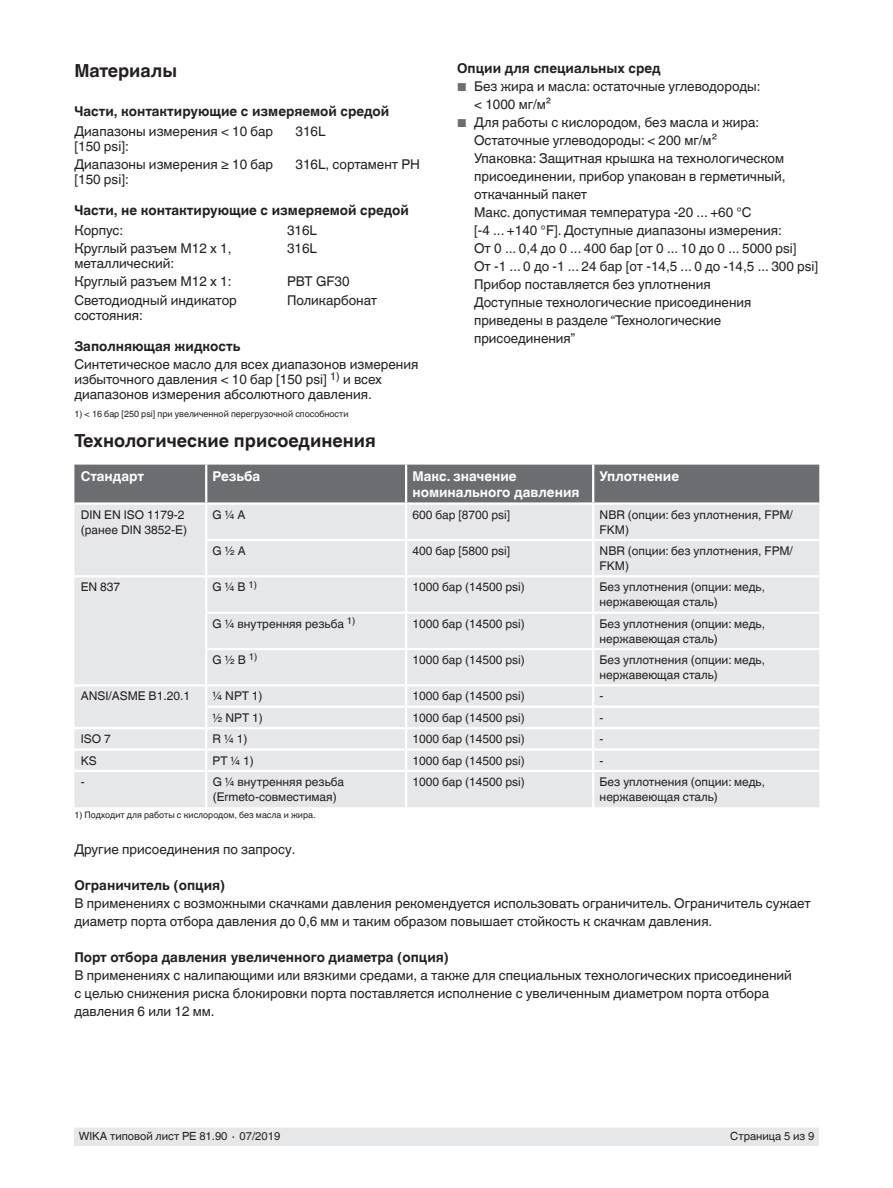
<style>
.page{position:relative;width:893px;height:1188px;background:#fff}
.page>*{position:absolute;margin:0;border:0;box-sizing:border-box;transform-origin:0 0}
.t1{font:700 18px "Helvetica World";color:#231f20}
.t2{font:13.5px/18px "Helvetica World";color:#231f20}
.t3{font:700 13.5px "Helvetica World";color:#231f20}
.t4{font:700 13.5px/16.5px "Helvetica World";color:#fff}
.t5{font:12px/15px "Helvetica World";color:#231f20}
.t6{font:11.25px "Helvetica World";color:#231f20}
.t7{font:9px "Helvetica World";color:#231f20}
.s1{font-size:11.55px;color:#6c6d70}
</style>
<div class="page">
<div style="left:74px;top:1128px;width:745px;height:17px;background:#e6e7e9"></div>
<div style="left:74px;top:465px;width:745px;height:37px;background:#6c6d70"></div>
<div style="left:74px;top:505px;width:745px;height:302px;background:#e6e7e9"></div>
<hr style="left:205px;top:465px;width:2px;height:37px;background:#fff">
<hr style="left:405px;top:465px;width:2px;height:37px;background:#fff">
<hr style="left:592px;top:465px;width:2px;height:37px;background:#fff">
<hr style="left:205px;top:505px;width:2px;height:34px;background:#fff">
<hr style="left:405px;top:505px;width:2px;height:34px;background:#fff">
<hr style="left:592px;top:505px;width:2px;height:34px;background:#fff">
<hr style="left:205px;top:539px;width:201px;height:2px;background:#fff">
<hr style="left:205px;top:541px;width:2px;height:34px;background:#fff">
<hr style="left:406px;top:539px;width:187px;height:2px;background:#fff">
<hr style="left:405px;top:541px;width:2px;height:34px;background:#fff">
<hr style="left:593px;top:539px;width:226px;height:2px;background:#fff">
<hr style="left:592px;top:541px;width:2px;height:34px;background:#fff">
<hr style="left:74px;top:575px;width:132px;height:2px;background:#fff">
<hr style="left:206px;top:575px;width:200px;height:2px;background:#fff">
<hr style="left:205px;top:577px;width:2px;height:35px;background:#fff">
<hr style="left:406px;top:575px;width:187px;height:2px;background:#fff">
<hr style="left:405px;top:577px;width:2px;height:35px;background:#fff">
<hr style="left:593px;top:575px;width:226px;height:2px;background:#fff">
<hr style="left:592px;top:577px;width:2px;height:35px;background:#fff">
<hr style="left:205px;top:612px;width:201px;height:2px;background:#fff">
<hr style="left:205px;top:614px;width:2px;height:34px;background:#fff">
<hr style="left:406px;top:612px;width:187px;height:2px;background:#fff">
<hr style="left:405px;top:614px;width:2px;height:34px;background:#fff">
<hr style="left:593px;top:612px;width:226px;height:2px;background:#fff">
<hr style="left:592px;top:614px;width:2px;height:34px;background:#fff">
<hr style="left:205px;top:648px;width:201px;height:2px;background:#fff">
<hr style="left:205px;top:650px;width:2px;height:34px;background:#fff">
<hr style="left:406px;top:648px;width:187px;height:2px;background:#fff">
<hr style="left:405px;top:650px;width:2px;height:34px;background:#fff">
<hr style="left:593px;top:648px;width:226px;height:2px;background:#fff">
<hr style="left:592px;top:650px;width:2px;height:34px;background:#fff">
<hr style="left:74px;top:684px;width:132px;height:3px;background:#fff">
<hr style="left:206px;top:684px;width:200px;height:3px;background:#fff">
<hr style="left:406px;top:684px;width:187px;height:3px;background:#fff">
<hr style="left:593px;top:684px;width:226px;height:3px;background:#fff">
<hr style="left:205px;top:706px;width:201px;height:2px;background:#fff">
<hr style="left:406px;top:706px;width:187px;height:2px;background:#fff">
<hr style="left:593px;top:706px;width:226px;height:2px;background:#fff">
<hr style="left:74px;top:727px;width:132px;height:2px;background:#fff">
<hr style="left:206px;top:727px;width:200px;height:2px;background:#fff">
<hr style="left:406px;top:727px;width:187px;height:2px;background:#fff">
<hr style="left:593px;top:727px;width:226px;height:2px;background:#fff">
<hr style="left:74px;top:748px;width:132px;height:3px;background:#fff">
<hr style="left:206px;top:748px;width:200px;height:3px;background:#fff">
<svg style="left:205px;top:687px;width:2px;height:83px"></svg>
<hr style="left:406px;top:748px;width:187px;height:3px;background:#fff">
<svg style="left:405px;top:687px;width:2px;height:83px"></svg>
<hr style="left:593px;top:748px;width:226px;height:3px;background:#fff">
<svg style="left:592px;top:687px;width:2px;height:83px"></svg>
<hr style="left:74px;top:770px;width:132px;height:2px;background:#fff">
<hr style="left:206px;top:770px;width:200px;height:2px;background:#fff">
<hr style="left:205px;top:772px;width:2px;height:35px;background:#fff">
<hr style="left:406px;top:770px;width:187px;height:2px;background:#fff">
<hr style="left:405px;top:772px;width:2px;height:35px;background:#fff">
<hr style="left:593px;top:770px;width:226px;height:2px;background:#fff">
<hr style="left:592px;top:772px;width:2px;height:35px;background:#fff">
<h1 class="t1" style="left:74px;top:60px;width:104px">Материалы</h1>
<p class="t3" style="left:74px;top:103px;width:316px">Части, контактирующие с измеряемой средой</p>
<p class="t2" style="left:74px;top:123px;width:200px;line-height:15px">Диапазоны измерения &lt; 10 бар [150 psi]:</p>
<p class="t2" style="left:296px;top:122px;width:32px">316L</p>
<p class="t2" style="left:74px;top:157px;width:200px;line-height:15px">Диапазоны измерения ≥ 10 бар [150 psi]:</p>
<p class="t2" style="left:296px;top:155px;width:126px">316L, сортамент PH</p>
<p class="t3" style="left:74px;top:203px;width:336px">Части, не контактирующие с измеряемой средой</p>
<p class="t2" style="left:74px;top:221px;width:50px">Корпус:</p>
<p class="t2" style="left:287px;top:221px;width:32px">316L</p>
<p class="t2" style="left:74px;top:241px;width:159px;line-height:15px">Круглый разъем M12 x 1, металлический:</p>
<p class="t2" style="left:287px;top:240px;width:32px">316L</p>
<p class="t2" style="left:74px;top:273px;width:159px">Круглый разъем M12 x 1:</p>
<p class="t2" style="left:287px;top:273px;width:64px">PBT GF30</p>
<p class="t2" style="left:74px;top:292px;width:164px;line-height:15px">Светодиодный индикатор состояния:</p>
<p class="t2" style="left:287px;top:291px;width:92px">Поликарбонат</p>
<p class="t3" style="left:74px;top:338px;width:167px">Заполняющая жидкость</p>
<p class="t2" style="left:74px;top:357px;width:346px;line-height:15px">Синтетическое масло для всех диапазонов измерения избыточного давления &lt; 10 бар [150 psi] <sup>1)</sup> и всех диапазонов измерения абсолютного давления.</p>
<p class="t7" style="left:74px;top:408px;width:276px">1) &lt; 16 бар [250 psi] при увеличенной перегрузочной способности</p>
<p class="t3" style="left:457px;top:61px;width:205px">Опции для специальных сред</p>
<p class="t2" style="left:474px;top:78px;width:288px;text-indent:-17px"><span class="s1">■</span> Без жира и масла: остаточные углеводороды: &lt; 1000 мг/м²</p>
<p class="t2" style="left:474px;top:114px;width:346px;text-indent:-17px"><span class="s1">■</span> Для работы с кислородом, без масла и жира:<br>Остаточные углеводороды: &lt; 200 мг/м²<br>Упаковка: Защитная крышка на технологическом присоединении, прибор упакован в герметичный, откачанный пакет<br>Mакс. допустимая температура -20 ... +60 °C<br>[-4 ... +140 °F]. Доступные диапазоны измерения:<br>От 0 ... 0,4 до 0 ... 400 бар [от 0 ... 10 до 0 ... 5000 psi]<br>От -1 ... 0 до -1 ... 24 бар [от -14,5 ... 0 до -14,5 ... 300 psi] Прибор поставляется без уплотнения<br>Доступные технологические присоединения приведены в разделе “Технологические присоединения”</p>
<h1 class="t1" style="left:74px;top:430px;width:303px">Технологические присоединения</h1>
<p class="t4" style="left:81px;top:468px;width:65px">Стандарт</p>
<p class="t4" style="left:213px;top:468px;width:49px">Резьба</p>
<p class="t4" style="left:412px;top:468px;width:169px">Mакс. значение номинального давления</p>
<p class="t4" style="left:600px;top:468px;width:81px">Уплотнение</p>
<p class="t5" style="left:81px;top:507px;width:108px">DIN EN ISO 1179-2 (ранее DIN 3852-E)</p>
<p class="t5" style="left:213px;top:507px;width:34px">G ¼ A</p>
<p class="t5" style="left:412px;top:507px;width:99px">600 бар [8700 psi]</p>
<p class="t5" style="left:600px;top:507px;width:195px">NBR (опции: без уплотнения, FPM/<br>FKM)</p>
<p class="t5" style="left:213px;top:543px;width:35px">G ½ A</p>
<p class="t5" style="left:412px;top:543px;width:99px">400 бар [5800 psi]</p>
<p class="t5" style="left:600px;top:543px;width:195px">NBR (опции: без уплотнения, FPM/<br>FKM)</p>
<p class="t5" style="left:81px;top:580px;width:41px">EN 837</p>
<p class="t5" style="left:213px;top:580px;width:46px">G ¼ B <sup>1)</sup></p>
<p class="t5" style="left:412px;top:580px;width:114px">1000 бар (14500 psi)</p>
<p class="t5" style="left:600px;top:580px;width:167px">Без уплотнения (опции: медь, нержавеющая сталь)</p>
<p class="t5" style="left:213px;top:616px;width:144px">G ¼ внутренняя резьба <sup>1)</sup></p>
<p class="t5" style="left:412px;top:616px;width:114px">1000 бар (14500 psi)</p>
<p class="t5" style="left:600px;top:616px;width:167px">Без уплотнения (опции: медь, нержавеющая сталь)</p>
<p class="t5" style="left:213px;top:652px;width:46px">G ½ B <sup>1)</sup></p>
<p class="t5" style="left:412px;top:652px;width:114px">1000 бар (14500 psi)</p>
<p class="t5" style="left:600px;top:652px;width:167px">Без уплотнения (опции: медь, нержавеющая сталь)</p>
<p class="t5" style="left:81px;top:689px;width:111px">ANSI/ASME B1.20.1</p>
<p class="t5" style="left:213px;top:689px;width:52px">¼ NPT 1)</p>
<p class="t5" style="left:412px;top:689px;width:114px">1000 бар (14500 psi)</p>
<p class="t5" style="left:600px;top:689px;width:5px">-</p>
<p class="t5" style="left:213px;top:710px;width:52px">½ NPT 1)</p>
<p class="t5" style="left:412px;top:710px;width:114px">1000 бар (14500 psi)</p>
<p class="t5" style="left:600px;top:710px;width:5px">-</p>
<p class="t5" style="left:81px;top:732px;width:31px">ISO 7</p>
<p class="t5" style="left:213px;top:732px;width:36px">R ¼ 1)</p>
<p class="t5" style="left:412px;top:732px;width:114px">1000 бар (14500 psi)</p>
<p class="t5" style="left:600px;top:732px;width:5px">-</p>
<p class="t5" style="left:81px;top:753px;width:17px">KS</p>
<p class="t5" style="left:213px;top:753px;width:43px">PT ¼ 1)</p>
<p class="t5" style="left:412px;top:753px;width:114px">1000 бар (14500 psi)</p>
<p class="t5" style="left:600px;top:753px;width:5px">-</p>
<p class="t5" style="left:81px;top:774px;width:5px">-</p>
<p class="t5" style="left:213px;top:774px;width:133px">G ¼ внутренняя резьба (Ermeto-совместимая)</p>
<p class="t5" style="left:413px;top:774px;width:114px">1000 бар (14500 psi)</p>
<p class="t5" style="left:600px;top:774px;width:167px">Без уплотнения (опции: медь, нержавеющая сталь)</p>
<p class="t7" style="left:74px;top:809px;width:243px">1) Подходит для работы с кислородом, без масла и жира.</p>
<p class="t2" style="left:74px;top:840px;width:223px">Другие присоединения по запросу.</p>
<p class="t3" style="left:74px;top:877px;width:152px">Ограничитель (опция)</p>
<p class="t2" style="left:74px;top:894px;width:738px">В применениях с возможными скачками давления рекомендуется использовать ограничитель. Ограничитель сужает диаметр порта отбора давления до 0,6 мм и таким образом повышает стойкость к скачкам давления.</p>
<p class="t3" style="left:74px;top:949px;width:376px">Порт отбора давления увеличенного диаметра (опция)</p>
<p class="t2" style="left:74px;top:966px;width:719px">В применениях с налипающими или вязкими средами, а также для специальных технологических присоединений с целью снижения риска блокировки порта поставляется исполнение с увеличенным диаметром порта отбора давления 6 или 12 мм.</p>
<p class="t6" style="left:79px;top:1130px;width:203px">WIKA типовой лист PE 81.90 ∙ 07/2019</p>
<p class="t6" style="left:730px;top:1130px;width:86px">Страница 5 из 9</p>
</div>
